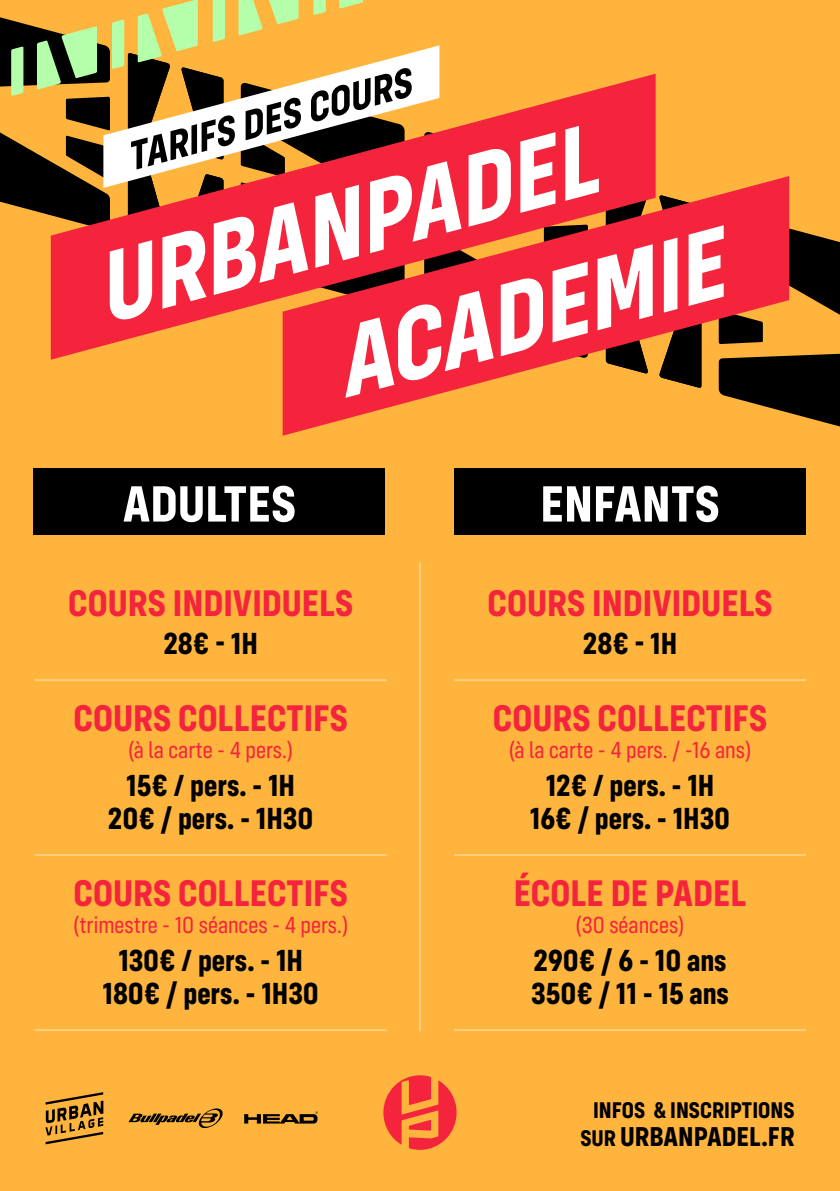
<style>
.page{position:relative;width:840px;height:1191px;background:#fff}
.page>*{position:absolute;margin:0;border:0;box-sizing:border-box;transform-origin:0 0}
.t1{font:italic 700 102.8px/133.4px "Config Condensed";color:#fff}
.t2{font:700 52.6px "Config Condensed";color:#fff}
.t3{font:italic 700 42px "Config Condensed";color:#000}
.t4{font:700 38.4px "Config Condensed";color:#f5243d}
.t5{font:700 31.6px/32.8px "Config Condensed";color:#000;text-align:center}
.t6{font:700 28.2px "Config Condensed";color:#000}
.t7{font:24px "Config Condensed";color:#f5243d}
.t8{font:700 23.4px "Config Condensed";color:#000}
.s1{font-size:23.4px}
</style>
<div class="page">
<div style="left:0;top:0;width:839px;height:1191px;background:#ffb53d"></div>
<svg style="left:788px;top:353px;width:51px;height:74px;background:#201607"></svg>
<svg style="left:788px;top:210px;width:51px;height:105px"></svg>
<svg style="left:51px;top:74px;width:604px;height:286px;fill:#f5243d"></svg>
<svg style="left:282px;top:176px;width:506px;height:260px;fill:#f5243d"></svg>
<svg style="left:0;top:0;width:225px;height:260px"></svg>
<svg style="left:238px;top:0;width:60px;height:35px"></svg>
<svg style="left:313px;top:0;width:12px;height:15px"></svg>
<svg style="left:339px;top:0;width:24px;height:9px"></svg>
<svg style="left:244px;top:1111px;width:73px;height:12px"></svg>
<svg style="left:128px;top:1108px;width:95px;height:21px"></svg>
<svg style="left:45px;top:1092px;width:58px;height:52px"></svg>
<svg style="left:383px;top:1075px;width:73px;height:74px"></svg>
<hr style="left:35px;top:679px;width:351px;height:2px;background:#ffcf81">
<hr style="left:35px;top:854px;width:351px;height:2px;background:#ffcf81">
<hr style="left:35px;top:1029px;width:351px;height:2px;background:#ffcf81">
<hr style="left:454px;top:679px;width:351px;height:2px;background:#ffcf81">
<hr style="left:454px;top:854px;width:351px;height:2px;background:#ffcf81">
<hr style="left:454px;top:1029px;width:351px;height:2px;background:#ffcf81">
<hr style="left:419px;top:562px;width:2px;height:469px;background:#ffcf81">
<div style="left:34px;top:468px;width:351px;height:66px;background:#000"></div>
<div style="left:454px;top:468px;width:351px;height:66px;background:#000"></div>
<svg style="left:103px;top:45px;width:336px;height:143px"></svg>
<h3 class="t3" style="left:120px;top:134px;width:294px;rotate:-15deg">TARIFS DES COURS</h3>
<h1 class="t1" style="left:283px;top:171px;width:399px;text-indent:-211px;rotate:-15deg">URBANPADEL<br>ACADEMIE</h1>
<h2 class="t2" style="left:123px;top:473px;width:175px">ADULTES</h2>
<h2 class="t2" style="left:540px;top:473px;width:181px">ENFANTS</h2>
<p class="t4" style="left:68px;top:580px;width:286px">COURS INDIVIDUELS</p>
<p class="t5" style="left:163px;top:627px;width:96px">28€ - 1H</p>
<p class="t4" style="left:73px;top:695px;width:276px">COURS COLLECTIFS</p>
<p class="t7" style="left:128px;top:736px;width:167px">(à la carte - 4 pers.)</p>
<p class="t5" style="left:108px;top:769px;width:207px">15€ / pers. - 1H<br>20€ / pers. - 1H30</p>
<p class="t4" style="left:73px;top:870px;width:276px">COURS COLLECTIFS</p>
<p class="t7" style="left:73px;top:911px;width:277px">(trimestre - 10 séances - 4 pers.)</p>
<p class="t5" style="left:102px;top:944px;width:218px">130€ / pers. - 1H<br>180€ / pers. - 1H30</p>
<p class="t4" style="left:487px;top:580px;width:286px">COURS INDIVIDUELS</p>
<p class="t5" style="left:582px;top:627px;width:96px">28€ - 1H</p>
<p class="t4" style="left:492px;top:695px;width:276px">COURS COLLECTIFS</p>
<p class="t7" style="left:508px;top:736px;width:244px">(à la carte - 4 pers. / -16 ans)</p>
<p class="t5" style="left:529px;top:769px;width:202px">12€ / pers. - 1H<br>16€ / pers. - 1H30</p>
<p class="t4" style="left:513px;top:870px;width:234px">ÉCOLE DE PADEL</p>
<p class="t7" style="left:575px;top:911px;width:111px">(30 séances)</p>
<p class="t5" style="left:531px;top:944px;width:199px;text-align:left">290€ / 6 - 10 ans<br>350€ / 11 - 15 ans</p>
<p class="t8" style="left:592px;top:1096px;width:203px">INFOS &amp; INSCRIPTIONS</p>
<p class="t6" style="left:580px;top:1119px;width:215px"><span class="s1">SUR</span> URBANPADEL.FR</p>
</div>
